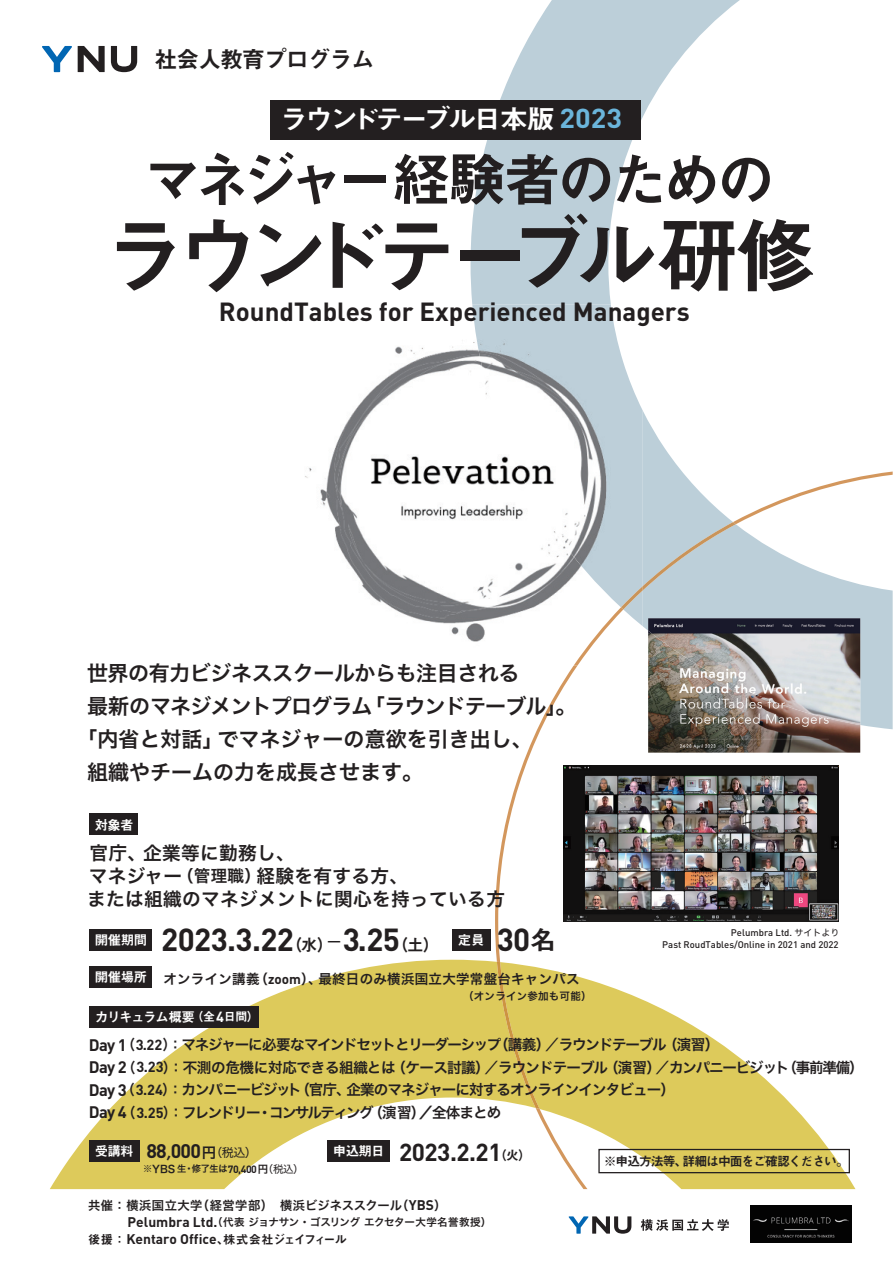
<style>
.page{position:relative;width:893px;height:1263px;background:#fff}
.page>*{position:absolute;margin:0;border:0;box-sizing:border-box;transform-origin:0 0}
.t1{font:83.4px "Midashi Go Pro MB31";letter-spacing:-.12em;color:#231f20}
.t2{font:58.65px "Midashi Go Pro MB31";letter-spacing:-.1em;color:#231f20}
.t3{font:700 31.5px "DINOT";letter-spacing:-.02em;color:#231f20}
.t4{font:26.85px "Midashi Go Pro MB31";letter-spacing:-.12em;color:#fff;scale:1.06 1}
.t5{font:700 25.95px "DIN";color:#231f20}
.t6{font:700 24.3px "DINOT";letter-spacing:-.02em;color:#231f20}
.t7{font:23.25px "Midashi Go Pro MB31";letter-spacing:-.06em;color:#231f20}
.t8{font:21px "Hiragino Sans W6";color:#231f20}
.t9{font:21px "Hiragino Sans W6";letter-spacing:-.04em;color:#231f20}
.t10{font:21px "Hiragino Sans W6";letter-spacing:-.02em;color:#231f20}
.t11{font:700 19.5px "DINOT";color:#231f20}
.t12{font:18.6px/23.4px "Hiragino Sans W6";letter-spacing:.02em;color:#231f20}
.t13{font:14.55px/22.6px "Hiragino Sans W6";letter-spacing:-.06em;color:#231f20}
.t14{font:13.5px "Hiragino Sans W6";letter-spacing:.02em;color:#231f20}
.t15{font:13.5px "Midashi Go Pro MB31";letter-spacing:-.08em;color:#fff}
.t16{font:13.5px "Midashi Go Pro MB31";letter-spacing:-.06em;color:#fff}
.t17{font:12.9px "Midashi Go Pro MB31";letter-spacing:-.08em;color:#231f20}
.t18{font:12.3px "Hiragino Sans W6";letter-spacing:.04em;color:#231f20}
.t19{font:12.3px "Midashi Go Pro MB31";letter-spacing:-.08em;color:#231f20}
.t20{font:10.5px "Hiragino Sans W6";letter-spacing:-.025em;color:#231f20}
.t21{font:10.5px "Hiragino Sans W6";letter-spacing:.02em;color:#231f20}
.t22{font:500 9.45px "DIN";color:#231f20}
.t23{font:9.15px "Hiragino Sans W6";color:#231f20}
.s1{font-family:"DIN";font-weight:700;font-size:27.15px;color:#6bb5db}
.s2{font-size:16.5px}
.s3{font-family:"Midashi Go Pro MB31";font-weight:400;font-size:26.4px}
.s4{font-family:"Midashi Go Pro MB31";font-weight:400;font-size:16.5px}
.s5{font-family:"Midashi Go Pro MB31";color:#fff}
.s6{font-family:"DINOT";font-weight:700}
.s7{font-size:12px}
.s8{font-family:"DINOT";font-weight:700;font-size:14.55px}
.s9{font-family:"Hiragino Sans W4";font-weight:400;font-size:9px}
.s10{font-family:"DINOT";font-weight:700;font-size:16.5px}
.s11{font-family:"Midashi Go Pro MB31"}
.s12{font-family:"Hiragino Sans W4"}
.s13{font-family:"Midashi Go Pro MB31";font-weight:400;font-size:13.5px;color:#fff}
.s14{font-family:"Century Gothic"}
.s15{font-family:"Hiragino Sans W6";font-weight:400;font-size:14.55px}
.s16{font-family:"Hiragino Sans W4";font-weight:400;font-size:12px}
.s17{font-family:"Midashi Go Pro MB31";font-weight:400;font-size:12.75px}
.s18{font-size:10.5px}
.s19{font-family:"DINOT";font-weight:700;font-size:10.5px}
.s20{font-family:"Hiragino Sans W4";font-size:10.5px}
.s21{font-family:"DINOT";font-weight:700;font-size:13.8px}
.s22{font-family:"Midashi Go Pro MB31";font-size:12.3px}
</style>
<div class="page">
<svg style="left:470px;top:0;width:270px;height:471px"></svg>
<svg style="left:50px;top:960px;width:445px;height:229px;fill:#ddca5b"></svg>
<svg style="left:495px;top:471px;width:398px;height:718px"></svg>
<svg style="left:643px;top:522px;width:93px;height:68px;background:#bdcbd1"></svg>
<svg style="left:497px;top:962px;width:43px;height:147px;background:#ddc862"></svg>
<svg style="left:42px;top:46px;width:30px;height:26px"></svg>
<svg style="left:78px;top:46px;width:27px;height:26px"></svg>
<svg style="left:111px;top:46px;width:26px;height:26px"></svg>
<div style="left:598px;top:1149px;width:252px;height:24px;border:1px solid #231f20"></div>
<img style="left:305px;top:304px;width:338px;height:362px">
<img style="left:472px;top:304px;width:171px;height:322px">
<img style="left:574px;top:607px;width:49px;height:59px">
<img style="left:621px;top:586px;width:22px;height:23px">
<svg style="left:641px;top:1219px;width:88px;height:12px"></svg>
<svg style="left:569px;top:1216px;width:62px;height:18px"></svg>
<img style="left:751px;top:1205px;width:101px;height:37px">
<div style="left:89px;top:1140px;width:50px;height:21px;background:#231f20"></div>
<div style="left:327px;top:1140px;width:63px;height:21px;background:#231f20"></div>
<div style="left:452px;top:929px;width:38px;height:22px;background:#231f20"></div>
<div style="left:89px;top:814px;width:49px;height:21px;background:#231f20"></div>
<div style="left:89px;top:929px;width:63px;height:22px;background:#231f20"></div>
<div style="left:89px;top:966px;width:63px;height:21px;background:#231f20"></div>
<div style="left:89px;top:1006px;width:170px;height:21px;background:#231f20"></div>
<div style="left:271px;top:100px;width:370px;height:40px;background:#231f20"></div>
<img style="left:648px;top:725px;width:212px;height:28px">
<img style="left:648px;top:618px;width:212px;height:107px">
<img style="left:563px;top:766px;width:276px;height:156px">
<h3 class="t7" style="left:154px;top:41px;width:222px">社会人教育プログラム</h3>
<h3 class="t4" style="left:280px;top:97px;width:324px">ラウンドテーブル日本版 <span class="s1">2023</span></h3>
<h2 class="t2" style="left:144px;top:132px;width:633px">マネジャー経験者のための</h2>
<h1 class="t1" style="left:103px;top:188px;width:717px">ラウンドテーブル研修</h1>
<h3 class="t5" style="left:219px;top:294px;width:472px">RoundTables for Experienced Managers</h3>
<h3 class="t10" style="left:87px;top:654px;width:434px">世界の有力ビジネススクールからも注目される</h3>
<h3 class="t9" style="left:87px;top:687px;width:491px">最新のマネジメントプログラム「ラウンドテーブル」。</h3>
<h3 class="t8" style="left:77px;top:720px;width:458px">「内省と対話」でマネジャーの意欲を引き出し、</h3>
<h3 class="t8" style="left:87px;top:753px;width:337px">組織やチームの力を成長させます。</h3>
<p class="t16" style="left:95px;top:814px;width:40px">対象者</p>
<p class="t12" style="left:87px;top:840px;width:419px">官庁、企業等に勤務し、<br>マネジャー<span class="s2">（管理職）</span>経験を有する方、<br>または組織のマネジメントに関心を持っている方</p>
<p class="t16" style="left:458px;top:929px;width:28px">定員</p>
<h3 class="t3" style="left:497px;top:919px;width:60px">30<span class="s3">名</span></h3>
<p class="t16" style="left:95px;top:929px;width:54px">開催期間</p>
<h3 class="t3" style="left:161px;top:919px;width:279px">2023.3.22<span class="s4">（水）</span><sup>-</sup>3.25<span class="s4">（土）</span></h3>
<p class="t14" style="left:95px;top:967px;width:486px"><span class="s5">開催場所</span> オンライン講義（<span class="s6">zoom</span>）、最終日のみ横浜国立大学常盤台キャンパス</p>
<p class="t15" style="left:95px;top:1006px;width:166px">カリキュラム概要<span class="s7">（全</span><span class="s8">4</span><span class="s7">日間）</span></p>
<p class="t21" style="left:463px;top:987px;width:130px">（オンライン参加も可能）</p>
<p class="t22" style="left:731px;top:926px;width:110px">Pelumbra Ltd. <span class="s9">サイトより</span></p>
<p class="t22" style="left:662px;top:939px;width:178px">Past RoudTables/Online in 2021 and 2022</p>
<p class="t13" style="left:89px;top:1033px;width:776px"><span class="s10">Day 1</span><span class="s11">（</span><span class="s6">3.22</span><span class="s11">）：</span>マネジャーに必要なマインドセットとリーダーシップ（講義）<span class="s12">／</span>ラウンドテーブル（演習）<br><span class="s10">Day 2</span><span class="s11">（</span><span class="s6">3.23</span><span class="s11">）：</span>不測の危機に対応できる組織とは（ケース討議）<span class="s12">／</span>ラウンドテーブル（演習）<span class="s12">／</span>カンパニービジット（事前準備）<span class="s10">Day 3</span><span class="s11">（</span><span class="s6">3.24</span><span class="s11">）：</span>カンパニービジット（官庁、企業のマネジャーに対するオンラインインタビュー）<br><span class="s10">Day 4</span><span class="s11">（</span><span class="s6">3.25</span><span class="s11">）：</span>フレンドリー・コンサルティング（演習）／全体まとめ</p>
<h3 class="t11" style="left:95px;top:1138px;width:164px"><span class="s13">受講料</span> 88<span class="s14">,</span>000<span class="s15">円</span><span class="s16">（税込）</span></h3>
<h3 class="t6" style="left:333px;top:1136px;width:199px"><sup>申込期日</sup> 2023.2.21<span class="s17">（火）</span></h3>
<p class="t23" style="left:143px;top:1161px;width:162px">※<span class="s18">YBS</span> 生・修了生は<span class="s19">70,400</span><span class="s18">円</span><span class="s20">（税込）</span></p>
<p class="t18" style="left:88px;top:1194px;width:360px">共催：横浜国立大学（経営学部）　横浜ビジネススクール（<span class="s21">YBS</span>）</p>
<p class="t20" style="left:88px;top:1213px;width:405px"><span class="s22">　　</span> <span class="s21">Pelumbra Ltd.</span>（代表 ジョナサン・ゴスリング エクセター大学名誉教授）</p>
<p class="t19" style="left:88px;top:1229px;width:261px">後援：<span class="s21">Kentaro Office</span>、株式会社ジェイフィール</p>
<p class="t17" style="left:604px;top:1150px;width:247px">※申込方法等、詳細は中面をご確認ください。</p>
</div>
